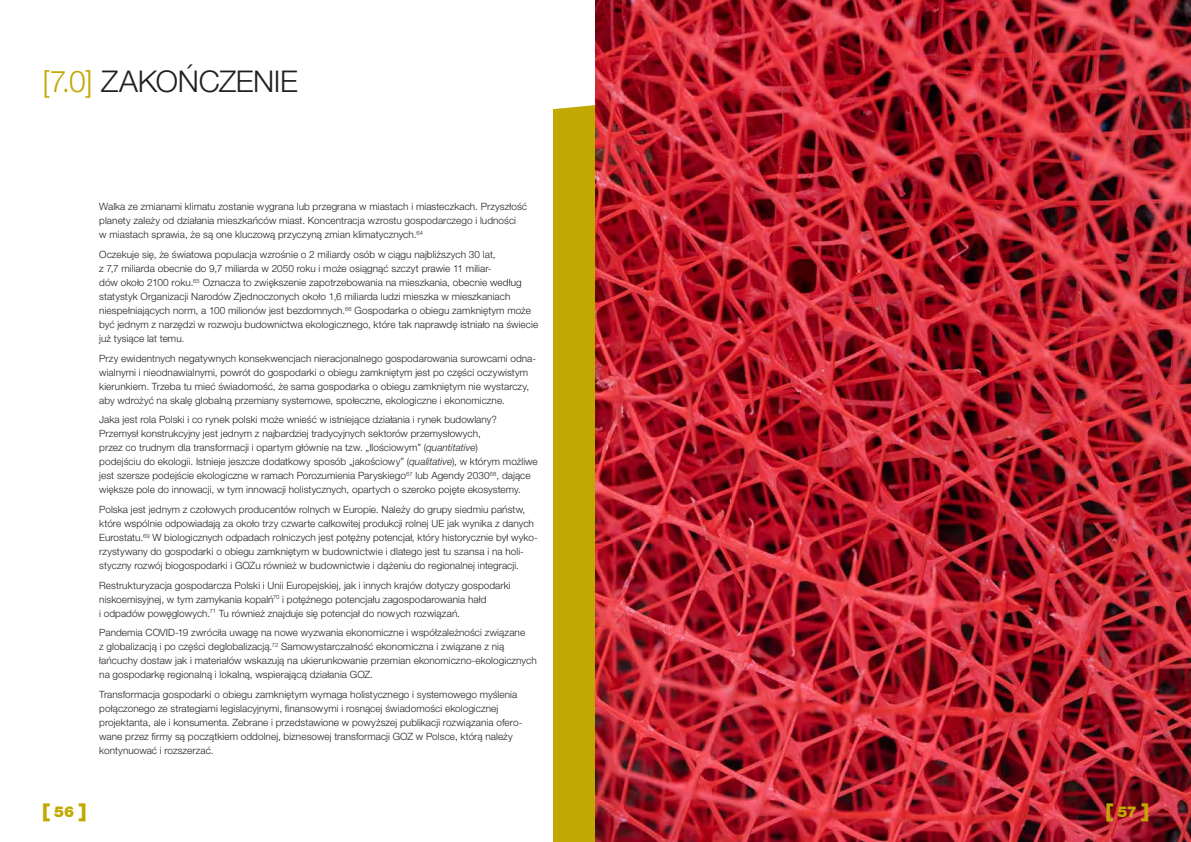
<style>
.page{position:relative;width:1191px;height:842px;background:#fff}
.page>*{position:absolute;margin:0;border:0;box-sizing:border-box;transform-origin:0 0}
.t1{font:300 30px "Helvetica Neue LT Pro";color:#c1a902}
.t2{font:300 30px "Helvetica Neue LT Pro";color:#231f20}
.t3{font:900 20px "Helvetica Neue LT Pro";color:#c1a902}
.t4{font:300 10px/14px "Helvetica Neue LT Pro";letter-spacing:.005em;color:#231f20}
.s1{color:#231f20}
.s2{font-style:italic}
.s3{font-size:15px}
</style>
<div class="page">
<div style="left:553px;top:105px;width:42px;height:737px;background:#c1a902"></div>
<img style="left:595px;top:0;width:596px;height:842px">
<h1 class="t1" style="left:43px;top:63px;width:97px">[7.0] <span class="s1">Zako</span></h1>
<h1 class="t2" style="left:178px;top:63px;width:39px">ńczenie</h1>
<p class="t4" style="left:99px;top:199px;width:429px">Walka ze zmianami klimatu zostanie wygrana lub przegrana w miastach i miasteczkach. Przyszłość planety zależy od działania mieszkańców miast. Koncentracja wzrostu gospodarczego i ludności<br>w miastach sprawia, że są one kluczową przyczyną zmian klimatycznych.<sup>64</sup></p>
<p class="t4" style="left:99px;top:247px;width:440px">Oczekuje się, że światowa populacja wzrośnie o 2 miliardy osób w ciągu najbliższych 30 lat,<br>z 7,7 miliarda obecnie do 9,7 miliarda w 2050 roku i może osiągnąć szczyt prawie 11 miliar-<br>dów około 2100 roku.<sup>65</sup> Oznacza to zwiększenie zapotrzebowania na mieszkania, obecnie według statystyk Organizacji Narodów Zjednoczonych około 1,6 miliarda ludzi mieszka w mieszkaniach niespełniających norm, a 100 milionów jest bezdomnych.<sup>66</sup> Gospodarka o obiegu zamkniętym może być jednym z narzędzi w rozwoju budownictwa ekologicznego, które tak naprawdę istniało na świecie już tysiące lat temu.</p>
<p class="t4" style="left:99px;top:351px;width:438px">Przy ewidentnych negatywnych konsekwencjach nieracjonalnego gospodarowania surowcami odna&shy;wialnymi i nieodnawialnymi, powrót do gospodarki o obiegu zamkniętym jest po części oczywistym kierunkiem. Trzeba tu mieć świadomość, że sama gospodarka o obiegu zamkniętym nie wystarczy, aby wdrożyć na skalę globalną przemiany systemowe, społeczne, ekologiczne i ekonomiczne.</p>
<p class="t4" style="left:99px;top:412px;width:440px">Jaka jest rola Polski i co rynek polski może wnieść w istniejące działania i rynek budowlany?<br>Przemysł konstrukcyjny jest jednym z najbardziej tradycyjnych sektorów przemysłowych,<br>przez co trudnym dla transformacji i opartym głównie na tzw. „Ilościowym” (<span class="s2">quantitative</span>)<br>podejściu do ekologii. Istnieje jeszcze dodatkowy sposób „jakościowy” (<span class="s2">qualitative</span>), w którym możliwe jest szersze podejście ekologiczne w ramach Porozumienia Paryskiego<sup>67</sup> lub Agendy 2030<sup>68</sup>, dające większe pole do innowacji, w tym innowacji holistycznych, opartych o szeroko pojęte ekosystemy.</p>
<p class="t4" style="left:99px;top:502px;width:440px">Polska jest jednym z czołowych producentów rolnych w Europie. Należy do grupy siedmiu państw, które wspólnie odpowiadają za około trzy czwarte całkowitej produkcji rolnej UE jak wynika z danych Eurostatu.<sup>69</sup> W biologicznych odpadach rolniczych jest potężny potencjał, który historycznie był wyko&shy;rzystywany do gospodarki o obiegu zamkniętym w budownictwie i dlatego jest tu szansa i na holi&shy;styczny rozwój biogospodarki i GOZu również w budownictwie i dążeniu do regionalnej integracji.</p>
<p class="t4" style="left:99px;top:578px;width:413px">Restrukturyzacja gospodarcza Polski i Unii Europejskiej, jak i innych krajów dotyczy gospodarki niskoemisyjnej, w tym zamykania kopalń<sup>70</sup> i potężnego potencjału zagospodarowania hałd<br>i odpadów powęglowych.<sup>71</sup> Tu również znajduje się potencjał do nowych rozwiązań.</p>
<p class="t4" style="left:99px;top:625px;width:439px">Pandemia COVID-19 zwróciła uwagę na nowe wyzwania ekonomiczne i współzależności związane<br>z globalizacją i po części deglobalizacją.<sup>72</sup> Samowystarczalność ekonomiczna i związane z nią łańcuchy dostaw jak i materiałów wskazują na ukierunkowanie przemian ekonomiczno-ekologicznych na gospodarkę regionalną i lokalną, wspierającą działania GOZ.</p>
<p class="t4" style="left:99px;top:687px;width:425px">Transformacja gospodarki o obiegu zamkniętym wymaga holistycznego i systemowego myślenia połączonego ze strategiami legislacyjnymi, finansowymi i rosnącej świadomości ekologicznej projektanta, ale i konsumenta. Zebrane i przedstawione w powyższej publikacji rozwiązania ofero&shy;wane przez firmy są początkiem oddolnej, biznesowej transformacji GOZ w Polsce, którą należy kontynuować i rozszerzać.</p>
<h2 class="t3" style="left:43px;top:799px;width:45px">[<span class="s3">56</span>]</h2>
<h2 class="t3" style="left:1105px;top:799px;width:45px">[<span class="s3">57</span>]</h2>
</div>
